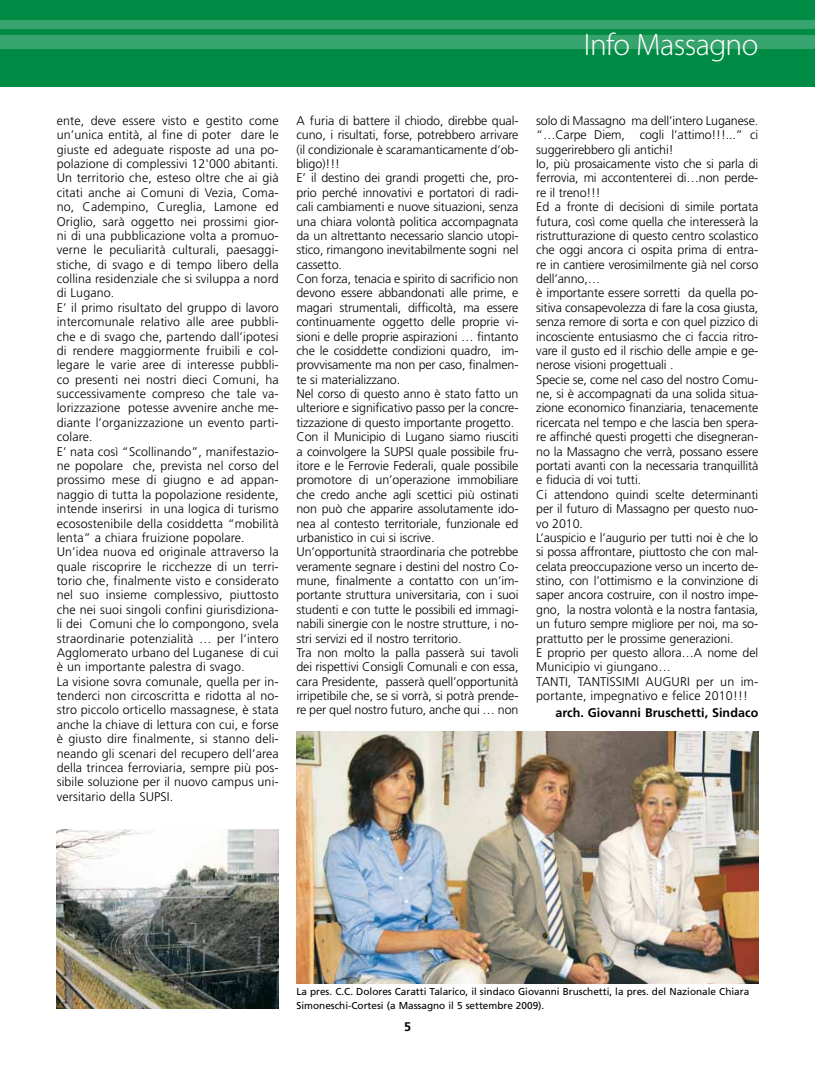
<style>
.page{position:relative;width:815px;height:1081px;background:#fff}
.page>*{position:absolute;margin:0;border:0;box-sizing:border-box;transform-origin:0 0}
.t1{font:300 31.25px "Myriad Pro";letter-spacing:-.02em;color:#fff}
.t2{font:300 12.5px/14.4px "Frutiger";letter-spacing:-.01em;color:#000}
.t3{font:300 12.5px/14.4px "Frutiger";letter-spacing:.01em;color:#000}
.t4{font:700 12.5px "Frutiger";letter-spacing:.005em;color:#000}
.t5{font:10px/13.1px "Frutiger";color:#000}
</style>
<div class="page">
<div style="left:0;top:0;width:815px;height:87px;background:#008b45"></div>
<div style="left:0;top:35px;width:815px;height:14px;background:#38a46d"></div>
<div style="left:0;top:20px;width:815px;height:8px;background:#38a46d"></div>
<img style="left:57px;top:829px;width:222px;height:179px">
<img style="left:297px;top:731px;width:461px;height:253px">
<h1 class="t1" style="left:584px;top:28px;width:176px">Info Massagno</h1>
<p class="t3" style="left:57px;top:114px;width:224px">ente, deve essere visto e gestito come un’unica entità, al fine di poter dare le giuste ed adeguate risposte ad una po&shy;polazione di complessivi 12'000 abitanti.<br>Un territorio che, esteso oltre che ai già citati anche ai Comuni di Vezia, Coma&shy;no, Cadempino, Cureglia, Lamone ed Origlio, sarà oggetto nei prossimi gior&shy;ni di una pubblicazione volta a promuo&shy;verne le peculiarità culturali, paesaggi&shy;stiche, di svago e di tempo libero della collina residenziale che si sviluppa a nord di Lugano.<br>E’ il primo risultato del gruppo di lavoro intercomunale relativo alle aree pubbli&shy;che e di svago che, partendo dall’ipotesi di rendere maggiormente fruibili e col&shy;legare le varie aree di interesse pubbli&shy;co presenti nei nostri dieci Comuni, ha successivamente compreso che tale va&shy;lorizzazione potesse avvenire anche me&shy;diante l’organizzazione un evento parti&shy;colare.<br>E’ nata così “Scollinando”, manifestazio&shy;ne popolare che, prevista nel corso del prossimo mese di giugno e ad appan&shy;naggio di tutta la popolazione residente, intende inserirsi in una logica di turismo ecosostenibile della cosiddetta “mobilità lenta” a chiara fruizione popolare.<br>Un’idea nuova ed originale attraverso la quale riscoprire le ricchezze di un terri&shy;torio che, finalmente visto e considerato nel suo insieme complessivo, piuttosto che nei suoi singoli confini giurisdiziona&shy;li dei Comuni che lo compongono, svela straordinarie potenzialità … per l’intero Agglomerato urbano del Luganese di cui è un importante palestra di svago.<br>La visione sovra comunale, quella per in&shy;tenderci non circoscritta e ridotta al no&shy;stro piccolo orticello massagnese, è stata anche la chiave di lettura con cui, e forse è giusto dire finalmente, si stanno deli&shy;neando gli scenari del recupero dell’area della trincea ferroviaria, sempre più pos&shy;sibile soluzione per il nuovo campus uni&shy;versitario della SUPSI.</p>
<p class="t2" style="left:296px;top:114px;width:224px">A furia di battere il chiodo, direbbe qual&shy;cuno, i risultati, forse, potrebbero arrivare (il condizionale è scaramanticamente d’ob&shy;bligo)!!!<br>E’ il destino dei grandi progetti che, pro&shy;prio perché innovativi e portatori di radi&shy;cali cambiamenti e nuove situazioni, senza una chiara volontà politica accompagnata da un altrettanto necessario slancio utopi&shy;stico, rimangono inevitabilmente sogni nel cassetto.<br>Con forza, tenacia e spirito di sacrificio non devono essere abbandonati alle prime, e magari strumentali, difficoltà, ma essere continuamente oggetto delle proprie vi&shy;sioni e delle proprie aspirazioni … fintanto che le cosiddette condizioni quadro, im&shy;provvisamente ma non per caso, finalmen&shy;te si materializzano.<br>Nel corso di questo anno è stato fatto un ulteriore e significativo passo per la concre&shy;tizzazione di questo importante progetto.<br>Con il Municipio di Lugano siamo riusciti a coinvolgere la SUPSI quale possibile fru&shy;itore e le Ferrovie Federali, quale possibile promotore di un’operazione immobiliare che credo anche agli scettici più ostinati non può che apparire assolutamente ido&shy;nea al contesto territoriale, funzionale ed urbanistico in cui si iscrive.<br>Un’opportunità straordinaria che potrebbe veramente segnare i destini del nostro Co&shy;mune, finalmente a contatto con un’im&shy;portante struttura universitaria, con i suoi studenti e con tutte le possibili ed immagi&shy;nabili sinergie con le nostre strutture, i no&shy;stri servizi ed il nostro territorio.<br>Tra non molto la palla passerà sui tavoli dei rispettivi Consigli Comunali e con essa, cara Presidente, passerà quell’opportunità irripetibile che, se si vorrà, si potrà prende&shy;re per quel nostro futuro, anche qui … non</p>
<p class="t2" style="left:536px;top:114px;width:224px">solo di Massagno ma dell’intero Luganese. “…Carpe Diem, cogli l’attimo!!!...” ci suggerirebbero gli antichi!<br>Io, più prosaicamente visto che si parla di ferrovia, mi accontenterei di…non perde&shy;re il treno!!!<br>Ed a fronte di decisioni di simile portata futura, così come quella che interesserà la ristrutturazione di questo centro scolastico che oggi ancora ci ospita prima di entra&shy;re in cantiere verosimilmente già nel corso dell’anno,…<br>è importante essere sorretti da quella po&shy;sitiva consapevolezza di fare la cosa giusta, senza remore di sorta e con quel pizzico di incosciente entusiasmo che ci faccia ritro&shy;vare il gusto ed il rischio delle ampie e ge&shy;nerose visioni progettuali .<br>Specie se, come nel caso del nostro Comu&shy;ne, si è accompagnati da una solida situa&shy;zione economico finanziaria, tenacemente ricercata nel tempo e che lascia ben spera&shy;re affinché questi progetti che disegneran&shy;no la Massagno che verrà, possano essere portati avanti con la necessaria tranquillità e fiducia di voi tutti.<br>Ci attendono quindi scelte determinanti per il futuro di Massagno per questo nuo&shy;vo 2010.<br>L’auspicio e l’augurio per tutti noi è che lo si possa affrontare, piuttosto che con mal&shy;celata preoccupazione verso un incerto de&shy;stino, con l’ottimismo e la convinzione di saper ancora costruire, con il nostro impe&shy;gno, la nostra volontà e la nostra fantasia, un futuro sempre migliore per noi, ma so&shy;prattutto per le prossime generazioni.<br>E proprio per questo allora…A nome del Municipio vi giungano…<br>TANTI, TANTISSIMI AUGURI per un im&shy;portante, impegnativo e felice 2010!!!</p>
<p class="t4" style="left:555px;top:705px;width:204px">arch. Giovanni Bruschetti, Sindaco</p>
<p class="t5" style="left:296px;top:985px;width:454px">La pres. C.C. Dolores Caratti Talarico, il sindaco Giovanni Bruschetti, la pres. del Nazionale Chiara<br>Simoneschi-Cortesi (a Massagno il 5 settembre 2009).</p>
<p class="t4" style="left:404px;top:1019px;width:8px">5</p>
</div>
